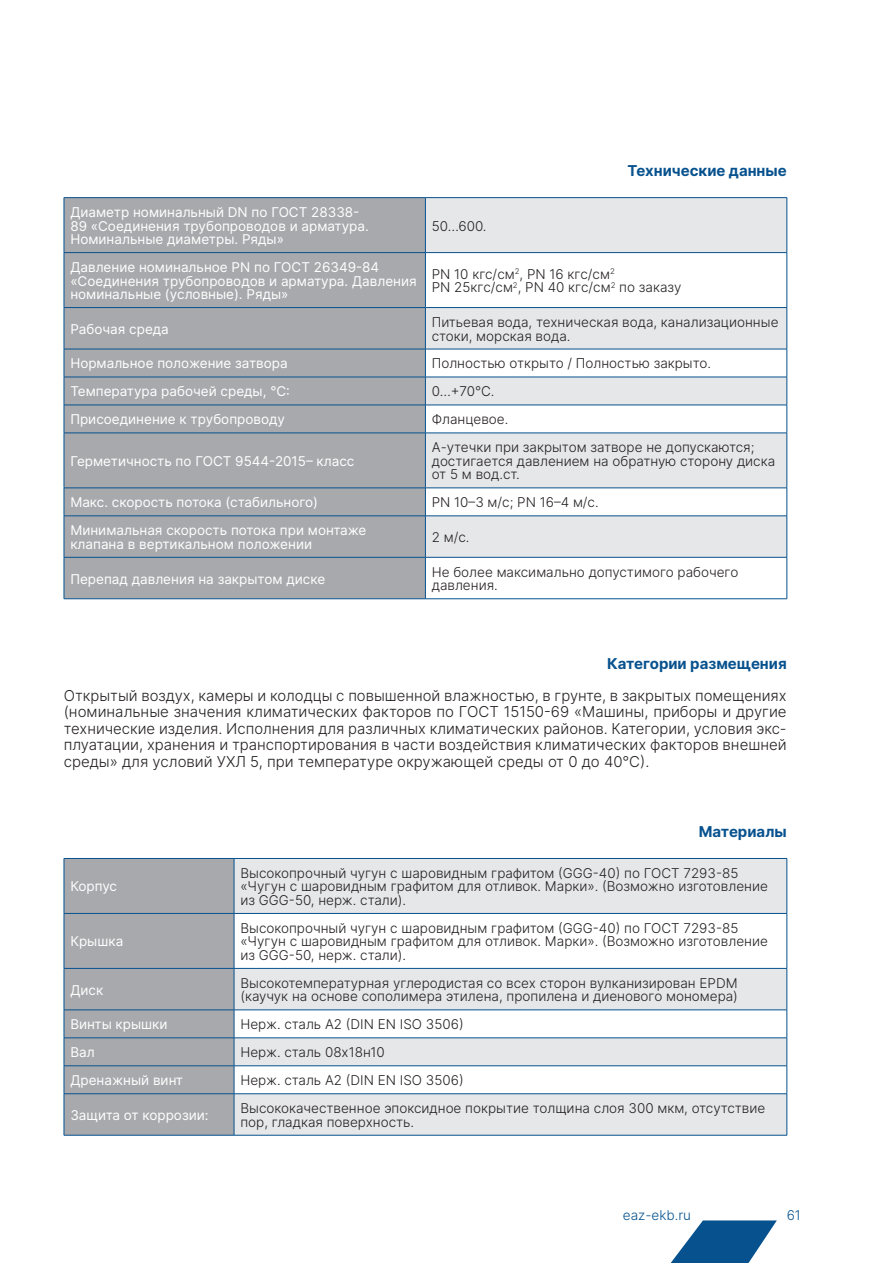
<style>
.page{position:relative;width:893px;height:1263px;background:#fff}
.page>*{position:absolute;margin:0;border:0;box-sizing:border-box;transform-origin:0 0}
.t1{font:300 15px/16.5px "Inter";color:#231f20;text-align:justify}
.t2{font:700 15px "Inter";color:#07528e}
.t3{font:300 13.5px/13.5px "Inter";color:#231f20}
.t4{font:13.5px/13.5px "Inter";color:#fff}
.t5{font:300 13.5px "Inter";color:#07528e}
</style>
<div class="page">
<svg style="left:670px;top:1220px;width:107px;height:43px"></svg>
<div style="left:65px;top:198px;width:360px;height:400px;background:#a8a9ad"></div>
<svg style="left:426px;top:198px;width:361px;height:359px;fill:#e6e7e9"></svg>
<hr style="left:64px;top:252px;width:361px;height:1px;background:#07528e">
<hr style="left:425px;top:252px;width:362px;height:1px;background:#07528e">
<hr style="left:64px;top:307px;width:361px;height:1px;background:#07528e">
<hr style="left:425px;top:307px;width:362px;height:1px;background:#07528e">
<hr style="left:64px;top:349px;width:361px;height:1px;background:#07528e">
<hr style="left:425px;top:349px;width:362px;height:1px;background:#07528e">
<hr style="left:64px;top:377px;width:361px;height:1px;background:#07528e">
<hr style="left:425px;top:377px;width:362px;height:1px;background:#07528e">
<hr style="left:64px;top:405px;width:361px;height:1px;background:#07528e">
<hr style="left:425px;top:405px;width:362px;height:1px;background:#07528e">
<hr style="left:64px;top:433px;width:361px;height:1px;background:#07528e">
<hr style="left:425px;top:433px;width:362px;height:1px;background:#07528e">
<hr style="left:64px;top:488px;width:361px;height:1px;background:#07528e">
<hr style="left:425px;top:488px;width:362px;height:1px;background:#07528e">
<hr style="left:64px;top:516px;width:361px;height:1px;background:#07528e">
<hr style="left:425px;top:516px;width:362px;height:1px;background:#07528e">
<hr style="left:64px;top:557px;width:361px;height:1px;background:#07528e">
<hr style="left:425px;top:557px;width:362px;height:1px;background:#07528e">
<hr style="left:425px;top:197px;width:362px;height:1px;background:#07528e">
<hr style="left:787px;top:198px;width:1px;height:54px;background:#07528e">
<hr style="left:787px;top:253px;width:1px;height:54px;background:#07528e">
<hr style="left:787px;top:308px;width:1px;height:41px;background:#07528e">
<svg style="left:787px;top:349px;width:1px;height:84px"></svg>
<hr style="left:787px;top:433px;width:1px;height:55px;background:#07528e">
<svg style="left:787px;top:488px;width:1px;height:28px"></svg>
<hr style="left:787px;top:516px;width:1px;height:41px;background:#07528e">
<hr style="left:787px;top:557px;width:1px;height:42px;background:#07528e">
<hr style="left:425px;top:598px;width:362px;height:1px;background:#07528e">
<hr style="left:64px;top:197px;width:361px;height:1px;background:#07528e">
<hr style="left:64px;top:198px;width:1px;height:54px;background:#07528e">
<hr style="left:425px;top:198px;width:1px;height:54px;background:#07528e">
<hr style="left:64px;top:253px;width:1px;height:54px;background:#07528e">
<hr style="left:425px;top:253px;width:1px;height:54px;background:#07528e">
<hr style="left:64px;top:308px;width:1px;height:41px;background:#07528e">
<hr style="left:425px;top:308px;width:1px;height:41px;background:#07528e">
<svg style="left:64px;top:349px;width:1px;height:84px"></svg>
<svg style="left:425px;top:349px;width:1px;height:84px"></svg>
<hr style="left:64px;top:433px;width:1px;height:55px;background:#07528e">
<hr style="left:425px;top:433px;width:1px;height:55px;background:#07528e">
<svg style="left:64px;top:488px;width:1px;height:28px"></svg>
<svg style="left:425px;top:488px;width:1px;height:28px"></svg>
<hr style="left:64px;top:516px;width:1px;height:41px;background:#07528e">
<hr style="left:425px;top:516px;width:1px;height:41px;background:#07528e">
<hr style="left:64px;top:557px;width:1px;height:42px;background:#07528e">
<hr style="left:425px;top:557px;width:1px;height:42px;background:#07528e">
<hr style="left:64px;top:598px;width:361px;height:1px;background:#07528e">
<div style="left:65px;top:859px;width:169px;height:276px;background:#a8a9ad"></div>
<svg style="left:235px;top:859px;width:552px;height:276px;fill:#e6e7e9"></svg>
<hr style="left:64px;top:913px;width:170px;height:1px;background:#07528e">
<hr style="left:234px;top:913px;width:553px;height:1px;background:#07528e">
<hr style="left:64px;top:968px;width:170px;height:1px;background:#07528e">
<hr style="left:234px;top:968px;width:553px;height:1px;background:#07528e">
<hr style="left:64px;top:1009px;width:170px;height:1px;background:#07528e">
<hr style="left:234px;top:1009px;width:553px;height:1px;background:#07528e">
<hr style="left:64px;top:1037px;width:170px;height:1px;background:#07528e">
<hr style="left:234px;top:1037px;width:553px;height:1px;background:#07528e">
<hr style="left:64px;top:1065px;width:170px;height:1px;background:#07528e">
<hr style="left:234px;top:1065px;width:553px;height:1px;background:#07528e">
<hr style="left:64px;top:1093px;width:170px;height:1px;background:#07528e">
<hr style="left:234px;top:1093px;width:553px;height:1px;background:#07528e">
<hr style="left:64px;top:1135px;width:170px;height:1px;background:#07528e">
<hr style="left:234px;top:1135px;width:553px;height:1px;background:#07528e">
<hr style="left:234px;top:858px;width:553px;height:1px;background:#07528e">
<hr style="left:787px;top:859px;width:1px;height:54px;background:#07528e">
<hr style="left:787px;top:914px;width:1px;height:54px;background:#07528e">
<hr style="left:787px;top:968px;width:1px;height:42px;background:#07528e">
<svg style="left:787px;top:1010px;width:1px;height:83px"></svg>
<hr style="left:787px;top:1094px;width:1px;height:41px;background:#07528e">
<hr style="left:64px;top:858px;width:170px;height:1px;background:#07528e">
<hr style="left:64px;top:859px;width:1px;height:54px;background:#07528e">
<hr style="left:234px;top:859px;width:1px;height:54px;background:#07528e">
<hr style="left:64px;top:914px;width:1px;height:54px;background:#07528e">
<hr style="left:234px;top:914px;width:1px;height:54px;background:#07528e">
<hr style="left:64px;top:968px;width:1px;height:42px;background:#07528e">
<hr style="left:234px;top:968px;width:1px;height:42px;background:#07528e">
<svg style="left:64px;top:1010px;width:1px;height:83px"></svg>
<svg style="left:234px;top:1010px;width:1px;height:83px"></svg>
<hr style="left:64px;top:1094px;width:1px;height:41px;background:#07528e">
<hr style="left:234px;top:1094px;width:1px;height:41px;background:#07528e">
<p class="t4" style="left:70px;top:205px;width:300px">Диаметр номинальный DN по ГОСТ 28338-<br>89 «Соединения трубопроводов и арматура.<br>Номинальные диаметры. Ряды»</p>
<p class="t3" style="left:432px;top:219px;width:56px">50…600.</p>
<p class="t2" style="left:628px;top:159px;width:161px">Технические данные</p>
<p class="t4" style="left:70px;top:260px;width:348px">Давление номинальное PN по ГОСТ 26349-84 «Соединения трубопроводов и арматура. Давления номинальные (условные). Ряды»</p>
<p class="t3" style="left:432px;top:267px;width:251px">PN 10 кгс/см<sup>2</sup>, PN 16 кгс/см<sup>2<br></sup>PN 25кгс/см<sup>2</sup>, PN 40 кгс/см<sup>2</sup> по заказу</p>
<p class="t4" style="left:70px;top:322px;width:100px">Рабочая среда</p>
<p class="t3" style="left:432px;top:315px;width:348px">Питьевая вода, техническая вода, канализационные стоки, морская вода.</p>
<p class="t4" style="left:70px;top:356px;width:219px">Нормальное положение затвора</p>
<p class="t3" style="left:432px;top:357px;width:281px">Полностью открыто / Полностью закрыто.</p>
<p class="t4" style="left:70px;top:384px;width:221px">Температура рабочей среды, °С:</p>
<p class="t3" style="left:432px;top:385px;width:64px">0…+70°С.</p>
<p class="t4" style="left:70px;top:412px;width:216px">Присоединение к трубопроводу</p>
<p class="t3" style="left:432px;top:413px;width:78px">Фланцевое.</p>
<p class="t4" style="left:70px;top:454px;width:286px">Герметичность по ГОСТ 9544-2015– класс</p>
<p class="t3" style="left:432px;top:440px;width:345px">А-утечки при закрытом затворе не допускаются; достигается давлением на обратную сторону диска от 5 м вод.ст.</p>
<p class="t4" style="left:70px;top:495px;width:249px">Макс. скорость потока (стабильного)</p>
<p class="t3" style="left:432px;top:495px;width:168px">PN 10–3 м/с; PN 16–4 м/с.</p>
<p class="t4" style="left:70px;top:523px;width:298px">Минимальная скорость потока при монтаже клапана в вертикальном положении</p>
<p class="t3" style="left:432px;top:530px;width:39px">2 м/с.</p>
<p class="t4" style="left:70px;top:571px;width:256px">Перепад давления на закрытом диске</p>
<p class="t3" style="left:432px;top:565px;width:308px">Не более максимально допустимого рабочего давления.</p>
<p class="t2" style="left:607px;top:652px;width:181px">Категории размещения</p>
<p class="t1" style="left:64px;top:687px;width:724px">Открытый воздух, камеры и колодцы с повышенной влажностью, в грунте, в закрытых помещениях (номинальные значения климатических факторов по ГОСТ 15150-69 «Машины, приборы и другие технические изделия. Исполнения для различных климатических районов. Категории, условия экс&shy;плуатации, хранения и транспортирования в части воздействия климатических факторов внешней среды» для условий УХЛ 5, при температуре окружающей среды от 0 до 40°С).</p>
<p class="t4" style="left:70px;top:879px;width:48px">Корпус</p>
<p class="t4" style="left:70px;top:934px;width:54px">Крышка</p>
<p class="t2" style="left:699px;top:820px;width:89px">Материалы</p>
<p class="t3" style="left:240px;top:866px;width:529px">Высокопрочный чугун с шаровидным графитом (GGG-40) по ГОСТ 7293-85 «Чугун с шаровидным графитом для отливок. Марки». (Возможно изготовление из GGG-50, нерж. стали).</p>
<p class="t3" style="left:240px;top:921px;width:529px">Высокопрочный чугун с шаровидным графитом (GGG-40) по ГОСТ 7293-85 «Чугун с шаровидным графитом для отливок. Марки». (Возможно изготовление из GGG-50, нерж. стали).</p>
<p class="t4" style="left:70px;top:983px;width:34px">Диск</p>
<p class="t3" style="left:240px;top:976px;width:499px">Высокотемпературная углеродистая со всех сторон вулканизирован EPDM (каучук на основе сополимера этилена, пропилена и диенового мономера)</p>
<p class="t4" style="left:70px;top:1017px;width:99px">Винты крышки</p>
<p class="t3" style="left:240px;top:1017px;width:225px">Нерж. сталь А2 (DIN EN ISO 3506)</p>
<p class="t4" style="left:70px;top:1045px;width:26px">Вал</p>
<p class="t3" style="left:240px;top:1045px;width:146px">Нерж. сталь 08х18н10</p>
<p class="t4" style="left:70px;top:1073px;width:114px">Дренажный винт</p>
<p class="t3" style="left:240px;top:1073px;width:225px">Нерж. сталь А2 (DIN EN ISO 3506)</p>
<p class="t4" style="left:70px;top:1108px;width:140px">Защита от коррозии:</p>
<p class="t3" style="left:240px;top:1101px;width:526px">Высококачественное эпоксидное покрытие толщина слоя 300 мкм, отсутствие пор, гладкая поверхность.</p>
<p class="t5" style="left:623px;top:1206px;width:70px">eaz-ekb.ru</p>
<p class="t5" style="left:787px;top:1206px;width:16px">61</p>
</div>
